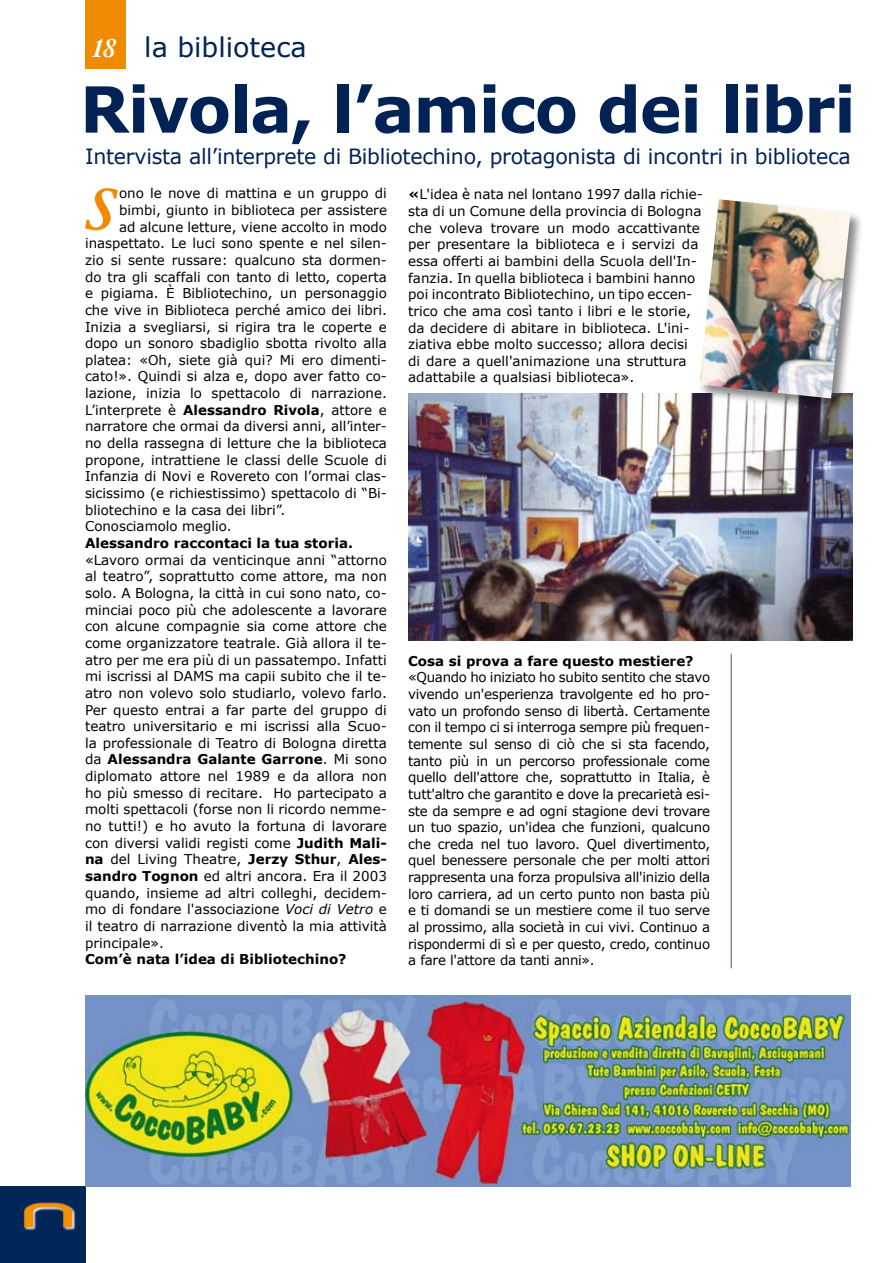
<style>
.page{position:relative;width:893px;height:1263px;background:#fff}
.page>*{position:absolute;margin:0;border:0;box-sizing:border-box;transform-origin:0 0}
.t1{font:italic 700 64.5px "Garamond";color:#f08a00}
.t2{font:700 63.6px "Verdana";letter-spacing:-.02em;color:#025}
.t3{font:27px "Verdana";color:#025}
.t4{font:21px "Verdana";letter-spacing:-.015em;color:#025}
.t5{font:13.5px/16.6px "Verdana";color:#000;text-align:justify}
.t6{font:700 13.5px "Verdana";color:#000}
.s1{font-family:"Garamond";font-weight:700;font-style:italic;font-size:30px;color:#fff}
.s2{font-weight:700}
.s3{font-style:italic}
</style>
<div class="page">
<div style="left:85px;top:0;width:40px;height:68px;background:#f08a00"></div>
<img style="left:0;top:1186px;width:85px;height:77px">
<hr style="left:731px;top:654px;width:1px;height:314px;background:#4b5683">
<img style="left:408px;top:393px;width:444px;height:248px">
<div style="left:697px;top:197px;width:167px;height:215px;background:#000;opacity:.48"></div>
<img style="left:699px;top:199px;width:151px;height:199px">
<img style="left:85px;top:995px;width:765px;height:191px">
<h3 class="t3" style="left:91px;top:30px;width:217px"><span class="s1">18</span> la biblioteca</h3>
<h2 class="t2" style="left:80px;top:69px;width:777px">Rivola, l’amico dei libri</h2>
<h3 class="t4" style="left:85px;top:143px;width:767px">Intervista all’interprete di Bibliotechino, protagonista di incontri in biblioteca</h3>
<p class="t5" style="left:119px;top:185px;width:269px">ono le nove di mattina e un gruppo di</p>
<p class="t5" style="left:119px;top:201px;width:269px">bimbi, giunto in biblioteca per assistere</p>
<p class="t5" style="left:119px;top:218px;width:269px">ad alcune letture, viene accolto in modo</p>
<p class="t5" style="left:85px;top:235px;width:303px">inaspettato. Le luci sono spente e nel silen-</p>
<p class="t5" style="left:85px;top:251px;width:303px">zio si sente russare: qualcuno sta dormen-</p>
<p class="t5" style="left:85px;top:268px;width:303px">do tra gli scaffali con tanto di letto, coperta</p>
<p class="t5" style="left:85px;top:285px;width:303px">e pigiama. È Bibliotechino, un personaggio</p>
<p class="t5" style="left:85px;top:301px;width:303px">che vive in Biblioteca perché amico dei libri.</p>
<p class="t5" style="left:85px;top:318px;width:303px">Inizia a svegliarsi, si rigira tra le coperte e</p>
<p class="t5" style="left:85px;top:334px;width:303px">dopo un sonoro sbadiglio sbotta rivolto alla</p>
<p class="t5" style="left:85px;top:351px;width:303px">platea: «Oh, siete già qui? Mi ero dimenti-</p>
<p class="t5" style="left:85px;top:368px;width:303px">cato!». Quindi si alza e, dopo aver fatto co-</p>
<p class="t5" style="left:85px;top:384px;width:303px">lazione, inizia lo spettacolo di narrazione.</p>
<p class="t5" style="left:85px;top:401px;width:303px">L’interprete è <span class="s2">Alessandro Rivola</span>, attore e</p>
<p class="t5" style="left:85px;top:418px;width:303px">narratore che ormai da diversi anni, all’inter-</p>
<p class="t5" style="left:85px;top:434px;width:303px">no della rassegna di letture che la biblioteca</p>
<p class="t5" style="left:85px;top:451px;width:303px">propone, intrattiene le classi delle Scuole di</p>
<p class="t5" style="left:85px;top:468px;width:303px">Infanzia di Novi e Rovereto con l’ormai clas-</p>
<p class="t5" style="left:85px;top:484px;width:303px">sicissimo (e richiestissimo) spettacolo di “Bi-</p>
<p class="t5" style="left:85px;top:501px;width:202px">bliotechino e la casa dei libri”.</p>
<p class="t5" style="left:85px;top:518px;width:148px">Conosciamolo meglio.</p>
<p class="t6" style="left:85px;top:534px;width:269px">Alessandro raccontaci la tua storia.</p>
<p class="t5" style="left:85px;top:551px;width:303px">«Lavoro ormai da venticinque anni “attorno al teatro”, soprattutto come attore, ma non solo. A Bologna, la città in cui sono nato, co&shy;minciai poco più che adolescente a lavorare con alcune compagnie sia come attore che come organizzatore teatrale. Già allora il te&shy;atro per me era più di un passatempo. Infatti mi iscrissi al DAMS ma capii subito che il te&shy;atro non volevo solo studiarlo, volevo farlo.<br>Per questo entrai a far parte del gruppo di teatro universitario e mi iscrissi alla Scuo&shy;la professionale di Teatro di Bologna diretta da <span class="s2">Alessandra Galante Garrone</span>. Mi sono diplomato attore nel 1989 e da allora non ho più smesso di recitare. Ho partecipato a molti spettacoli (forse non li ricordo nemme&shy;no tutti!) e ho avuto la fortuna di lavorare con diversi validi registi come <span class="s2">Judith Mali&shy;na</span> del Living Theatre, <span class="s2">Jerzy Sthur</span>, <span class="s2">Ales&shy;sandro Tognon</span> ed altri ancora. Era il 2003 quando, insieme ad altri colleghi, decidem&shy;mo di fondare l'associazione <span class="s3">Voci di Vetro</span> e il teatro di narrazione diventò la mia attività principale».</p>
<p class="t6" style="left:85px;top:951px;width:263px">Com’è nata l’idea di Bibliotechino?</p>
<h1 class="t1" style="left:85px;top:164px;width:32px">S</h1>
<p class="t5" style="left:408px;top:186px;width:296px;text-align:left"><span class="s2">«</span>L'idea è nata nel lontano 1997 dalla richie&shy;sta di un Comune della provincia di Bologna che voleva trovare un modo accattivante per presentare la biblioteca e i servizi da essa offerti ai bambini della Scuola dell'In&shy;fanzia. In quella biblioteca i bambini hanno poi incontrato Bibliotechino, un tipo eccen&shy;trico che ama così tanto i libri e le storie, da decidere di abitare in biblioteca. L'ini&shy;ziativa ebbe molto successo; allora decisi di dare a quell'animazione una struttura adattabile a qualsiasi biblioteca».</p>
<p class="t6" style="left:408px;top:652px;width:287px">Cosa si prova a fare questo mestiere?</p>
<p class="t5" style="left:408px;top:669px;width:303px">«Quando ho iniziato ho subito sentito che stavo vivendo un'esperienza travolgente ed ho pro&shy;vato un profondo senso di libertà. Certamente con il tempo ci si interroga sempre più frequen&shy;temente sul senso di ciò che si sta facendo, tanto più in un percorso professionale come quello dell'attore che, soprattutto in Italia, è tutt'altro che garantito e dove la precarietà esi&shy;ste da sempre e ad ogni stagione devi trovare un tuo spazio, un'idea che funzioni, qualcuno che creda nel tuo lavoro. Quel divertimento, quel benessere personale che per molti attori rappresenta una forza propulsiva all'inizio della loro carriera, ad un certo punto non basta più e ti domandi se un mestiere come il tuo serve al prossimo, alla società in cui vivi. Continuo a rispondermi di sì e per questo, credo, continuo a fare l'attore da tanti anni».</p>
</div>
